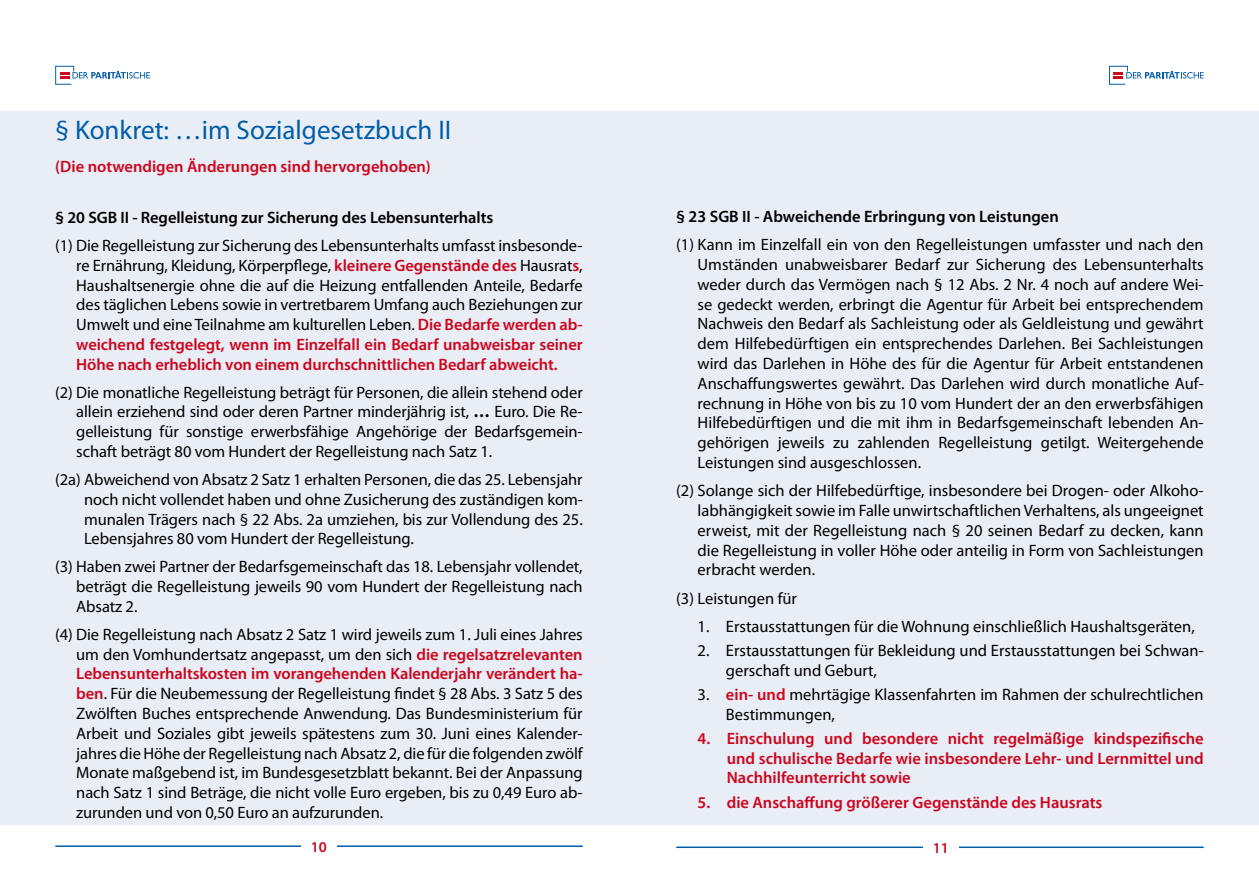
<style>
.page{position:relative;width:1259px;height:893px;background:#fff}
.page>*{position:absolute;margin:0;border:0;box-sizing:border-box;transform-origin:0 0}
.t1{font:27px "Myriad Pro";color:#005ea8}
.t2{font:16.5px/19.8px "Myriad Pro";color:#000;text-align:justify}
.t3{font:600 16.5px/19.8px "Myriad Pro";color:#cc051c;text-align:justify}
.t4{font:600 16.5px "Myriad Pro";letter-spacing:-.005em;color:#000}
.t5{font:600 15px "Myriad Pro";color:#cc051c}
.s1{font-weight:600;color:#cc051c}
.s2{font-weight:700}
</style>
<div class="page">
<hr style="left:55px;top:845px;width:528px;height:2px;background:#005ea8">
<svg style="left:55px;top:66px;width:95px;height:19px"></svg>
<hr style="left:676px;top:846px;width:527px;height:2px;background:#005ea8">
<div style="left:923px;top:841px;width:35px;height:26px;background:#fff"></div>
<svg style="left:1109px;top:66px;width:94px;height:19px"></svg>
<div style="left:0;top:111px;width:1259px;height:714px;background:#e9edf6"></div>
<div style="left:301px;top:840px;width:36px;height:26px;background:#fff"></div>
<h1 class="t1" style="left:55px;top:114px;width:397px">§ Konkret: …im Sozialgesetzbuch II</h1>
<p class="t3" style="left:55px;top:156px;width:377px">(Die notwendigen Änderungen sind hervorgehoben)</p>
<p class="t4" style="left:55px;top:207px;width:439px">§ 20 SGB II - Regelleistung zur Sicherung des Lebensunterhalts</p>
<p class="t2" style="left:76px;top:235px;width:508px;text-indent:-21px">(1) Die Regelleistung zur Sicherung des Lebensunterhalts umfasst insbesonde&shy;re Ernährung, Kleidung, Körperpflege, <span class="s1">kleinere Gegenstände des</span> Hausrat<span class="s1">s</span>, Haushaltsenergie ohne die auf die Heizung entfallenden Anteile, Bedarfe des täglichen Lebens sowie in vertretbarem Umfang auch Beziehungen zur Umwelt und eine Teilnahme am kulturellen Leben. <span class="s1">Die Bedarfe werden ab&shy;weichend festgelegt, wenn im Einzelfall ein Bedarf unabweisbar seiner Höhe nach erheblich von einem durchschnittlichen Bedarf abweicht.</span></p>
<p class="t2" style="left:76px;top:382px;width:508px;text-indent:-21px">(2) Die monatliche Regelleistung beträgt für Personen, die allein stehend oder allein erziehend sind oder deren Partner minderjährig ist, <span class="s2">…</span> Euro. Die Re&shy;gelleistung für sonstige erwerbsfähige Angehörige der Bedarfsgemein&shy;schaft beträgt 80 vom Hundert der Regelleistung nach Satz 1.</p>
<p class="t2" style="left:84px;top:469px;width:500px;text-indent:-29px">(2a) Abweichend von Absatz 2 Satz 1 erhalten Personen, die das 25. Lebensjahr noch nicht vollendet haben und ohne Zusicherung des zuständigen kom&shy;munalen Trägers nach § 22 Abs. 2a umziehen, bis zur Vollendung des 25.<br>Lebensjahres 80 vom Hundert der Regelleistung.</p>
<p class="t2" style="left:76px;top:556px;width:508px;text-indent:-21px">(3) Haben zwei Partner der Bedarfsgemeinschaft das 18. Lebensjahr vollendet, beträgt die Regelleistung jeweils 90 vom Hundert der Regelleistung nach Absatz 2.</p>
<p class="t2" style="left:76px;top:624px;width:508px;text-indent:-21px">(4) Die Regelleistung nach Absatz 2 Satz 1 wird jeweils zum 1. Juli eines Jahres um den Vomhundertsatz angepasst, um den sich <span class="s1">die regelsatzrelevanten Lebensunterhaltskosten im vorangehenden Kalenderjahr verändert ha&shy;ben</span>. Für die Neubemessung der Regelleistung findet § 28 Abs. 3 Satz 5 des Zwölften Buches entsprechende Anwendung. Das Bundesministerium für Arbeit und Soziales gibt jeweils spätestens zum 30. Juni eines Kalender&shy;jahres die Höhe der Regelleistung nach Absatz 2, die für die folgenden zwölf Monate maßgebend ist, im Bundesgesetzblatt bekannt. Bei der Anpassung nach Satz 1 sind Beträge, die nicht volle Euro ergeben, bis zu 0,49 Euro ab&shy;zurunden und von 0,50 Euro an aufzurunden.</p>
<p class="t4" style="left:676px;top:206px;width:384px">§ 23 SGB II - Abweichende Erbringung von Leistungen</p>
<p class="t2" style="left:697px;top:234px;width:507px;text-indent:-21px">(1) Kann im Einzelfall ein von den Regelleistungen umfasster und nach den Umständen unabweisbarer Bedarf zur Sicherung des Lebensunterhalts weder durch das Vermögen nach § 12 Abs. 2 Nr. 4 noch auf andere Wei&shy;se gedeckt werden, erbringt die Agentur für Arbeit bei entsprechendem Nachweis den Bedarf als Sachleistung oder als Geldleistung und gewährt dem Hilfebedürftigen ein entsprechendes Darlehen. Bei Sachleistungen wird das Darlehen in Höhe des für die Agentur für Arbeit entstandenen Anschaffungswertes gewährt. Das Darlehen wird durch monatliche Auf&shy;rechnung in Höhe von bis zu 10 vom Hundert der an den erwerbsfähigen Hilfebedürftigen und die mit ihm in Bedarfsgemeinschaft lebenden An&shy;gehörigen jeweils zu zahlenden Regelleistung getilgt. Weitergehende Leistungen sind ausgeschlossen.</p>
<p class="t2" style="left:697px;top:481px;width:507px;text-indent:-21px">(2) Solange sich der Hilfebedürftige, insbesondere bei Drogen- oder Alkoho&shy;labhängigkeit sowie im Falle unwirtschaftlichen Verhaltens, als ungeeignet erweist, mit der Regelleistung nach § 20 seinen Bedarf zu decken, kann die Regelleistung in voller Höhe oder anteilig in Form von Sachleistungen erbracht werden.</p>
<p class="t2" style="left:676px;top:588px;width:122px">(3) Leistungen für</p>
<p class="t2" style="left:697px;top:616px;width:499px">1. Erstausstattungen für die Wohnung einschließlich Haushaltsgeräten,</p>
<p class="t2" style="left:726px;top:640px;width:479px;text-indent:-28px">2. Erstausstattungen für Bekleidung und Erstausstattungen bei Schwan&shy;gerschaft und Geburt,</p>
<p class="t2" style="left:726px;top:684px;width:479px;text-indent:-28px">3. <span class="s1">ein- und</span> mehrtägige Klassenfahrten im Rahmen der schulrechtlichen<br>Bestimmungen,</p>
<p class="t3" style="left:727px;top:728px;width:478px;text-indent:-29px">4. Einschulung und besondere nicht regelmäßige kindspezifische und schulische Bedarfe wie insbesondere Lehr- und Lernmittel und Nachhilfeunterricht sowie</p>
<p class="t3" style="left:697px;top:792px;width:406px">5. die Anschaffung größerer Gegenstände des Hausrats</p>
<p class="t5" style="left:311px;top:837px;width:18px">10</p>
<p class="t5" style="left:932px;top:838px;width:18px">11</p>
</div>
